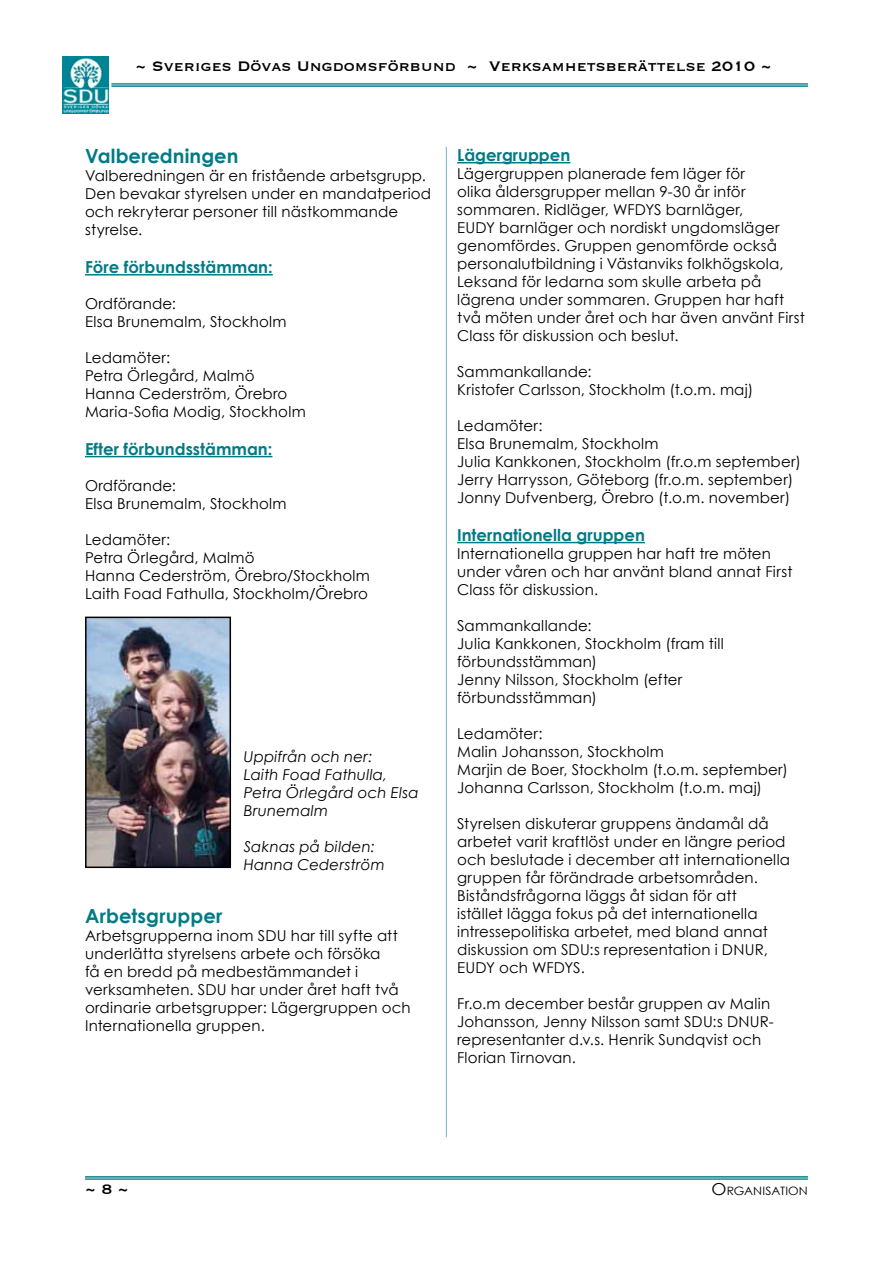
<style>
.page{position:relative;width:893px;height:1263px;background:#fff}
.page>*{position:absolute;margin:0;border:0;box-sizing:border-box;transform-origin:0 0}
.t1{font:700 19.5px "Century Gothic";letter-spacing:.005em;color:#007b85}
.t2{font:18px "Copperplate";color:#000}
.t3{font:700 16.5px "Century Gothic";color:#007b85}
.t4{font:15px/18px "Century Gothic";letter-spacing:.01em;color:#000}
.t5{font:italic 15px/18px "Century Gothic";letter-spacing:.01em;color:#000}
.t6{font:11.55px "Century Gothic";letter-spacing:.005em;color:#000;scale:1.05 1}
.s1{font-size:16.5px}
</style>
<div class="page">
<hr style="left:85px;top:1176px;width:723px;height:1px;background:#007b85">
<hr style="left:85px;top:1177px;width:723px;height:1px;background:#007b85">
<hr style="left:85px;top:1179px;width:723px;height:1px;background:#007b85">
<hr style="left:111px;top:83px;width:697px;height:1px;background:#007b85">
<hr style="left:111px;top:85px;width:697px;height:1px;background:#007b85">
<hr style="left:111px;top:86px;width:697px;height:1px;background:#007b85">
<img style="left:62px;top:57px;width:47px;height:57px">
<hr style="left:446px;top:147px;width:1px;height:990px;background:#007b85">
<hr style="left:85px;top:274px;width:188px;height:2px;background:#007b85">
<hr style="left:85px;top:456px;width:187px;height:1px;background:#007b85">
<hr style="left:457px;top:162px;width:113px;height:1px;background:#007b85">
<hr style="left:457px;top:542px;width:188px;height:1px;background:#007b85">
<img style="left:88px;top:620px;width:140px;height:245px">
<div style="left:85px;top:617px;width:146px;height:251px;border:2px solid #000"></div>
<p class="t2" style="left:136px;top:55px;width:637px">~ Sveriges Dövas Ungdomsförbund ~ Verksamhetsberättelse 2010 ~</p>
<h1 class="t1" style="left:85px;top:144px;width:155px">Valberedningen</h1>
<p class="t4" style="left:85px;top:167px;width:348px">Valberedningen är en fristående arbetsgrupp.<br>Den bevakar styrelsen under en mandatperiod och rekryterar personer till nästkommande styrelse.</p>
<p class="t3" style="left:85px;top:257px;width:189px">Före förbundsstämman:</p>
<p class="t4" style="left:85px;top:295px;width:203px">Ordförande:<br>Elsa Brunemalm, Stockholm</p>
<p class="t4" style="left:85px;top:349px;width:222px">Ledamöter:<br>Petra Örlegård, Malmö<br>Hanna Cederström, Örebro<br>Maria-Sofia Modig, Stockholm</p>
<p class="t3" style="left:85px;top:439px;width:189px">Efter förbundsstämman:</p>
<p class="t4" style="left:85px;top:476px;width:203px">Ordförande:<br>Elsa Brunemalm, Stockholm</p>
<p class="t4" style="left:85px;top:530px;width:286px">Ledamöter:<br>Petra Örlegård, Malmö<br>Hanna Cederström, Örebro/Stockholm<br>Laith Foad Fathulla, Stockholm/Örebro</p>
<p class="t5" style="left:244px;top:747px;width:176px">Uppifrån och ner:<br>Laith Foad Fathulla,<br>Petra Örlegård och Elsa<br>Brunemalm</p>
<p class="t5" style="left:244px;top:837px;width:142px">Saknas på bilden:<br>Hanna Cederström</p>
<h1 class="t1" style="left:85px;top:903px;width:139px">Arbetsgrupper</h1>
<p class="t4" style="left:85px;top:926px;width:327px">Arbetsgrupperna inom SDU har till syfte att underlätta styrelsens arbete och försöka<br>få en bredd på medbestämmandet i verksamheten. SDU har under året haft två ordinarie arbetsgrupper: Lägergruppen och Internationella gruppen.</p>
<p class="t3" style="left:457px;top:145px;width:115px">Lägergruppen</p>
<p class="t4" style="left:457px;top:165px;width:349px">Lägergruppen planerade fem läger för<br>olika åldersgrupper mellan 9-30 år inför sommaren. Ridläger, WFDYS barnläger,<br>EUDY barnläger och nordiskt ungdomsläger genomfördes. Gruppen genomförde också personalutbildning i Västanviks folkhögskola, Leksand för ledarna som skulle arbeta på lägrena under sommaren. Gruppen har haft två möten under året och har även använt First Class för diskussion och beslut.</p>
<p class="t4" style="left:457px;top:363px;width:298px">Sammankallande:<br>Kristofer Carlsson, Stockholm (t.o.m. maj)</p>
<p class="t4" style="left:457px;top:417px;width:345px">Ledamöter:<br>Elsa Brunemalm, Stockholm<br>Julia Kankkonen, Stockholm (fr.o.m september)<br>Jerry Harrysson, Göteborg (fr.o.m. september)<br>Jonny Dufvenberg, Örebro (t.o.m. november)</p>
<p class="t3" style="left:457px;top:525px;width:189px">Internationella gruppen</p>
<p class="t4" style="left:457px;top:544px;width:337px">Internationella gruppen har haft tre möten under våren och har använt bland annat First<br>Class för diskussion.</p>
<p class="t4" style="left:457px;top:616px;width:268px">Sammankallande:<br>Julia Kankkonen, Stockholm (fram till förbundsstämman)<br>Jenny Nilsson, Stockholm (efter förbundsstämman)</p>
<p class="t4" style="left:457px;top:724px;width:333px">Ledamöter:<br>Malin Johansson, Stockholm<br>Marjin de Boer, Stockholm (t.o.m. september)<br>Johanna Carlsson, Stockholm (t.o.m. maj)</p>
<p class="t4" style="left:457px;top:814px;width:335px">Styrelsen diskuterar gruppens ändamål då arbetet varit kraftlöst under en längre period och beslutade i december att internationella gruppen får förändrade arbetsområden.<br>Biståndsfrågorna läggs åt sidan för att<br>istället lägga fokus på det internationella intressepolitiska arbetet, med bland annat diskussion om SDU:s representation i DNUR, EUDY och WFDYS.</p>
<p class="t4" style="left:457px;top:994px;width:318px">Fr.o.m december består gruppen av Malin Johansson, Jenny Nilsson samt SDU:s DNUR&shy;representanter d.v.s. Henrik Sundqvist och Florian Tirnovan.</p>
<p class="t2" style="left:85px;top:1177px;width:45px">~ 8 ~</p>
<p class="t6" style="left:711px;top:1183px;width:93px"><span class="s1">O</span> RGANISATI ON</p>
</div>
